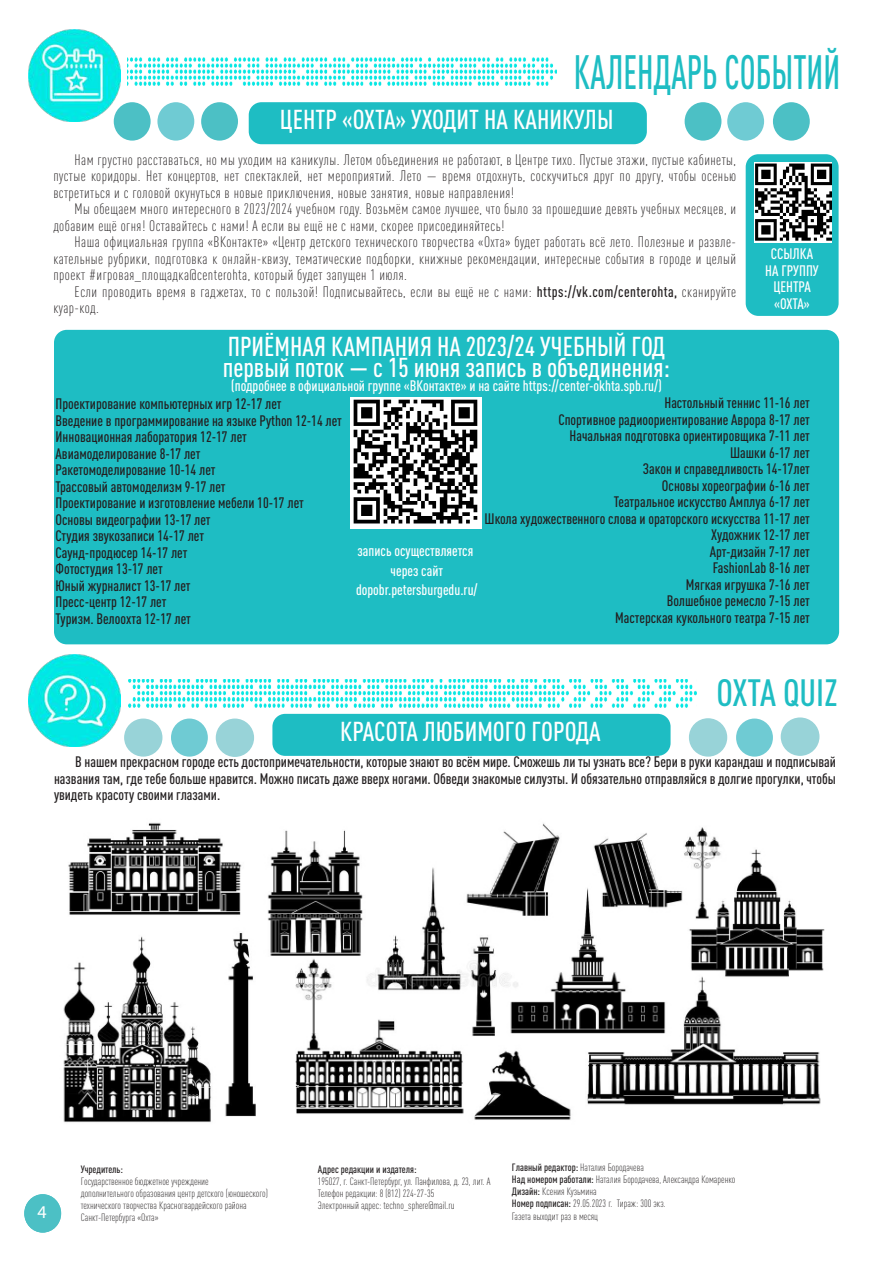
<style>
.page{position:relative;width:893px;height:1263px;background:#fff}
.page>*{position:absolute;margin:0;border:0;box-sizing:border-box;transform-origin:0 0}
.t1{font:500 condensed 47.55px "DIN Pro";color:#1ebdc3;scale:.76 1}
.t2{font:500 condensed 37.5px "DIN Pro";color:#1ebdc3}
.t3{font:500 condensed 27px/21px "DIN Pro";color:#fff}
.t4{font:18px "Myriad Pro";color:#fff}
.t5{font:500 condensed 15px/16.5px "DIN Pro";color:#231f20;text-align:justify}
.t6{font:300 condensed 15px/16.5px "DIN Pro";letter-spacing:.03em;color:#231f20;text-align:justify}
.t7{font:500 condensed 15px/16.5px "DIN Pro";color:#fff;text-align:center}
.t8{font:300 condensed 10.5px/12px "DIN Pro";color:#231f20}
.t9{font:500 condensed 10.5px "DIN Pro";color:#231f20}
.s1{font-weight:500}
</style>
<div class="page">
<img style="left:29px;top:30px;width:92px;height:92px">
<img style="left:127px;top:57px;width:430px;height:29px">
<img style="left:28px;top:654px;width:92px;height:92px">
<img style="left:129px;top:680px;width:568px;height:27px">
<div style="left:171px;top:718px;width:37px;height:39px;background:#6fcbd3;border-radius:50%"></div>
<div style="left:216px;top:719px;width:37px;height:37px;background:#98d3d8;border-radius:50%"></div>
<div style="left:216px;top:718px;width:38px;height:39px;border:2px solid #98d3d8;border-radius:50%"></div>
<div style="left:125px;top:719px;width:37px;height:37px;background:#98d3d8;border-radius:50%"></div>
<div style="left:124px;top:718px;width:38px;height:39px;border:2px solid #98d3d8;border-radius:50%"></div>
<div style="left:24px;top:1194px;width:37px;height:38px;background:#4cc0c5;border-radius:50%"></div>
<div style="left:736px;top:718px;width:37px;height:39px;background:#6fcbd3;border-radius:50%"></div>
<div style="left:781px;top:718px;width:38px;height:37px;background:#98d3d8;border-radius:50%"></div>
<div style="left:781px;top:717px;width:38px;height:39px;border:2px solid #98d3d8;border-radius:50%"></div>
<div style="left:690px;top:719px;width:36px;height:37px;background:#98d3d8;border-radius:50%"></div>
<div style="left:689px;top:718px;width:38px;height:39px;border:2px solid #98d3d8;border-radius:50%"></div>
<div style="left:746px;top:154px;width:93px;height:162px;background:#1ebdc3;border-radius:13px"></div>
<img style="left:754px;top:163px;width:77px;height:79px">
<img style="left:63px;top:822px;width:762px;height:301px">
<div style="left:54px;top:330px;width:785px;height:314px;background:#1ebdc3;border-radius:13px"></div>
<div style="left:272px;top:714px;width:399px;height:42px;background:#1ebdc3;border-radius:13px"></div>
<div style="left:249px;top:102px;width:398px;height:42px;background:#1ebdc3;border-radius:13px"></div>
<div style="left:114px;top:102px;width:37px;height:39px;background:#4cc0c5;border-radius:50%"></div>
<div style="left:157px;top:102px;width:37px;height:39px;background:#6fcbd3;border-radius:50%"></div>
<div style="left:201px;top:102px;width:37px;height:39px;background:#4cc0c5;border-radius:50%"></div>
<div style="left:685px;top:102px;width:36px;height:39px;background:#4cc0c5;border-radius:50%"></div>
<div style="left:727px;top:102px;width:37px;height:39px;background:#6fcbd3;border-radius:50%"></div>
<div style="left:773px;top:102px;width:37px;height:39px;background:#4cc0c5;border-radius:50%"></div>
<img style="left:350px;top:398px;width:132px;height:130px">
<h1 class="t1" style="left:574px;top:37px;width:352px">КАЛЕНДАРЬ СОБЫТИЙ</h1>
<h3 class="t3" style="left:280px;top:106px;width:335px">ЦЕНТР «ОХТА» УХОДИТ НА КАНИКУЛЫ</h3>
<p class="t6" style="left:53px;top:150px;width:684px;text-indent:21px">Нам грустно расставаться, но мы уходим на каникулы. Летом объединения не работают, в Центре тихо. Пустые этажи, пустые кабинеты, пустые коридоры. Нет концертов, нет спектаклей, нет мероприятий. Лето — время отдохнуть, соскучиться друг по другу, чтобы осенью встретиться и с головой окунуться в новые приключения, новые занятия, новые направления!</p>
<p class="t6" style="left:53px;top:200px;width:684px;text-indent:21px">Мы обещаем много интересного в 2023/2024 учебном году. Возьмём самое лучшее, что было за прошедшие девять учебных месяцев, и добавим ещё огня! Оставайтесь с нами! А если вы ещё не с нами, скорее присоединяйтесь!</p>
<p class="t6" style="left:53px;top:233px;width:684px;text-indent:21px">Наша официальная группа «ВКонтакте» «Центр детского технического творчества «Охта» будет работать всё лето. Полезные и развле&shy;кательные рубрики, подготовка к онлайн-квизу, тематические подборки, книжные рекомендации, интересные события в городе и целый проект #игровая_площадка@centerohta, который будет запущен 1 июля.</p>
<p class="t6" style="left:53px;top:282px;width:684px;text-indent:21px">Если проводить время в гаджетах, то с пользой! Подписывайтесь, если вы ещё не с нами: <span class="s1">https://vk.com/centerohta,</span> сканируйте куар-код.</p>
<h3 class="t3" style="left:223px;top:334px;width:449px">ПРИЁМНАЯ КАМПАНИЯ НА 2023/24 УЧЕБНЫЙ ГОД первый поток — с 15 июня запись в объединения:</h3>
<p class="t7" style="left:231px;top:376px;width:432px">(подробнее в официальной группе «ВКонтакте» и на сайте https://center-okhta.spb.ru/)</p>
<p class="t7" style="left:765px;top:244px;width:55px">ССЫЛКА<br>НА ГРУППУ<br>ЦЕНТРА «ОХТА»</p>
<p class="t5" style="left:56px;top:394px;width:288px;text-align:left">Проектирование компьютерных игр 12-17 лет<br>Введение в программирование на языке Python 12-14 лет<br>Инновационная лаборатория 12-17 лет<br>Авиамоделирование 8-17 лет<br>Ракетомоделирование 10-14 лет<br>Трассовый автомоделизм 9-17 лет<br>Проектирование и изготовление мебели 10-17 лет<br>Основы видеографии 13-17 лет<br>Студия звукозаписи 14-17 лет<br>Саунд-продюсер 14-17 лет<br>Фотостудия 13-17 лет<br>Юный журналист 13-17 лет<br>Пресс-центр 12-17 лет<br>Туризм. Велоохта 12-17 лет</p>
<p class="t5" style="left:485px;top:393px;width:327px;text-align:right">Настольный теннис 11-16 лет<br>Спортивное радиоориентирование Аврора 8-17 лет<br>Начальная подготовка ориентировщика 7-11 лет<br>Шашки 6-17 лет<br>Закон и справедливость 14-17лет<br>Основы хореографии 6-16 лет<br>Театральное искусство Амплуа 6-17 лет<br>Школа художественного слова и ораторского искусства 11-17 лет<br>Художник 12-17 лет<br>Арт-дизайн 7-17 лет<br>FashiоnLab 8-16 лет<br>Мягкая игрушка 7-16 лет<br>Волшебное ремесло 7-15 лет<br>Мастерская кукольного театра 7-15 лет</p>
<p class="t7" style="left:356px;top:540px;width:123px;line-height:19.5px">запись осуществляется через сайт dopobr.petersburgedu.ru/</p>
<h3 class="t3" style="left:340px;top:719px;width:262px">КРАСОТА ЛЮБИМОГО ГОРОДА</h3>
<h2 class="t2" style="left:716px;top:665px;width:122px">ОХТА QUIZ</h2>
<p class="t5" style="left:54px;top:752px;width:783px;text-indent:21px">В нашем прекрасном городе есть достопримечательности, которые знают во всём мире. Сможешь ли ты узнать все? Бери в руки карандаш и подписывай названия там, где тебе больше нравится. Можно писать даже вверх ногами. Обведи знакомые силуэты. И обязательно отправляйся в долгие прогулки, чтобы увидеть красоту своими глазами.</p>
<p class="t4" style="left:38px;top:1201px;width:11px">4</p>
<p class="t9" style="left:81px;top:1161px;width:44px">Учредитель:</p>
<p class="t8" style="left:81px;top:1174px;width:189px">Государственное бюджетное учреждение<br>дополнительного образования центр детского (юношеского) технического творчества Красногвардейского района Санкт-Петербурга «Охта»</p>
<p class="t9" style="left:318px;top:1161px;width:100px">Адрес редакции и издателя:</p>
<p class="t8" style="left:318px;top:1174px;width:174px">195027, г. Санкт-Петербург, ул. Панфилова, д. 23, лит. А<br>Телефон редакции: 8 (812) 224-27-35<br>Электронный адрес: techno_sphere@mail.ru</p>
<p class="t8" style="left:512px;top:1160px;width:225px"><span class="s1">Главный редактор:</span> Наталия Бородачева<br><span class="s1">Над номером работали:</span> Наталия Бородачева, Александра Комаренко <span class="s1">Дизайн:</span> Ксения Кузьмина<br><span class="s1">Номер подписан:</span> 29.05.2023 г. Тираж: 300 экз.</p>
<p class="t8" style="left:512px;top:1210px;width:88px">Газета выходит раз в месяц</p>
</div>
